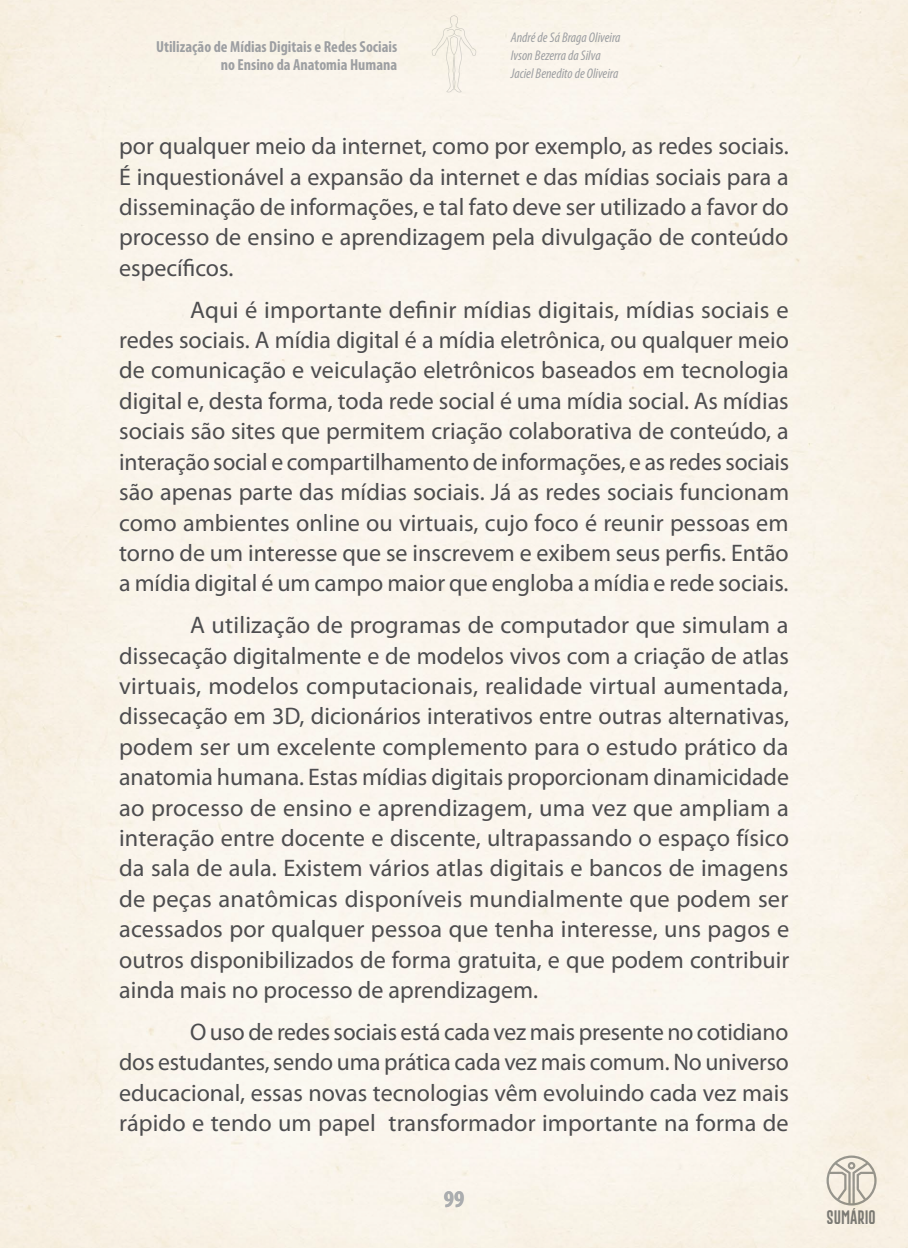
<style>
.page{position:relative;width:908px;height:1248px;background:#fff}
.page>*{position:absolute;margin:0;border:0;box-sizing:border-box;transform-origin:0 0}
.t1{font:24px/30.4px "Myriad Pro";color:#4d4d4f;text-align:justify}
.t2{font:700 condensed 24px "Myriad Pro";color:#abadaf}
.t3{font:700 condensed 16px/18px "Myriad Pro";color:#9d9fa2;text-align:right}
.t4{font:14.2px "Gobold Extra 2";color:#7f8283}
.t5{font:italic condensed 14px/18px "Myriad Pro";color:#9d9fa2}
</style>
<div class="page">
<svg style="left:826px;top:1155px;width:50px;height:50px;background:#d9d3c7"></svg>
<svg style="left:431px;top:15px;width:45px;height:78px;background:#f5f0e5"></svg>
<p class="t3" style="left:156px;top:37px;width:242px">Utilização de Mídias Digitais e Redes Sociais no Ensino da Anatomia Humana</p>
<p class="t5" style="left:510px;top:28px;width:111px">André de Sá Braga Oliveira<br>Ivson Bezerra da Silva<br>Jaciel Benedito de Oliveira</p>
<p class="t1" style="left:119px;top:130px;width:670px">por qualquer meio da internet, como por exemplo, as redes sociais.<br>É inquestionável a expansão da internet e das mídias sociais para a disseminação de informações, e tal fato deve ser utilizado a favor do processo de ensino e aprendizagem pela divulgação de conteúdo específicos.</p>
<p class="t1" style="left:119px;top:294px;width:671px;text-indent:71px">Aqui é importante definir mídias digitais, mídias sociais e redes sociais. A mídia digital é a mídia eletrônica, ou qualquer meio de comunicação e veiculação eletrônicos baseados em tecnologia digital e, desta forma, toda rede social é uma mídia social. As mídias sociais são sites que permitem criação colaborativa de conteúdo, a interação social e compartilhamento de informações, e as redes sociais são apenas parte das mídias sociais. Já as redes sociais funcionam como ambientes online ou virtuais, cujo foco é reunir pessoas em torno de um interesse que se inscrevem e exibem seus perfis. Então a mídia digital é um campo maior que engloba a mídia e rede sociais.</p>
<p class="t1" style="left:119px;top:609px;width:671px;text-indent:71px">A utilização de programas de computador que simulam a dissecação digitalmente e de modelos vivos com a criação de atlas virtuais, modelos computacionais, realidade virtual aumentada, dissecação em 3D, dicionários interativos entre outras alternativas, podem ser um excelente complemento para o estudo prático da anatomia humana. Estas mídias digitais proporcionam dinamicidade ao processo de ensino e aprendizagem, uma vez que ampliam a interação entre docente e discente, ultrapassando o espaço físico da sala de aula. Existem vários atlas digitais e bancos de imagens de peças anatômicas disponíveis mundialmente que podem ser acessados por qualquer pessoa que tenha interesse, uns pagos e outros disponibilizados de forma gratuita, e que podem contribuir ainda mais no processo de aprendizagem.</p>
<p class="t1" style="left:119px;top:1016px;width:671px;text-indent:71px">O uso de redes sociais está cada vez mais presente no cotidiano dos estudantes, sendo uma prática cada vez mais comum. No universo educacional, essas novas tecnologias vêm evoluindo cada vez mais rápido e tendo um papel transformador importante na forma de</p>
<p class="t2" style="left:443px;top:1183px;width:22px">99</p>
<p class="t4" style="left:826px;top:1207px;width:51px">SUMÁRIO</p>
</div>
